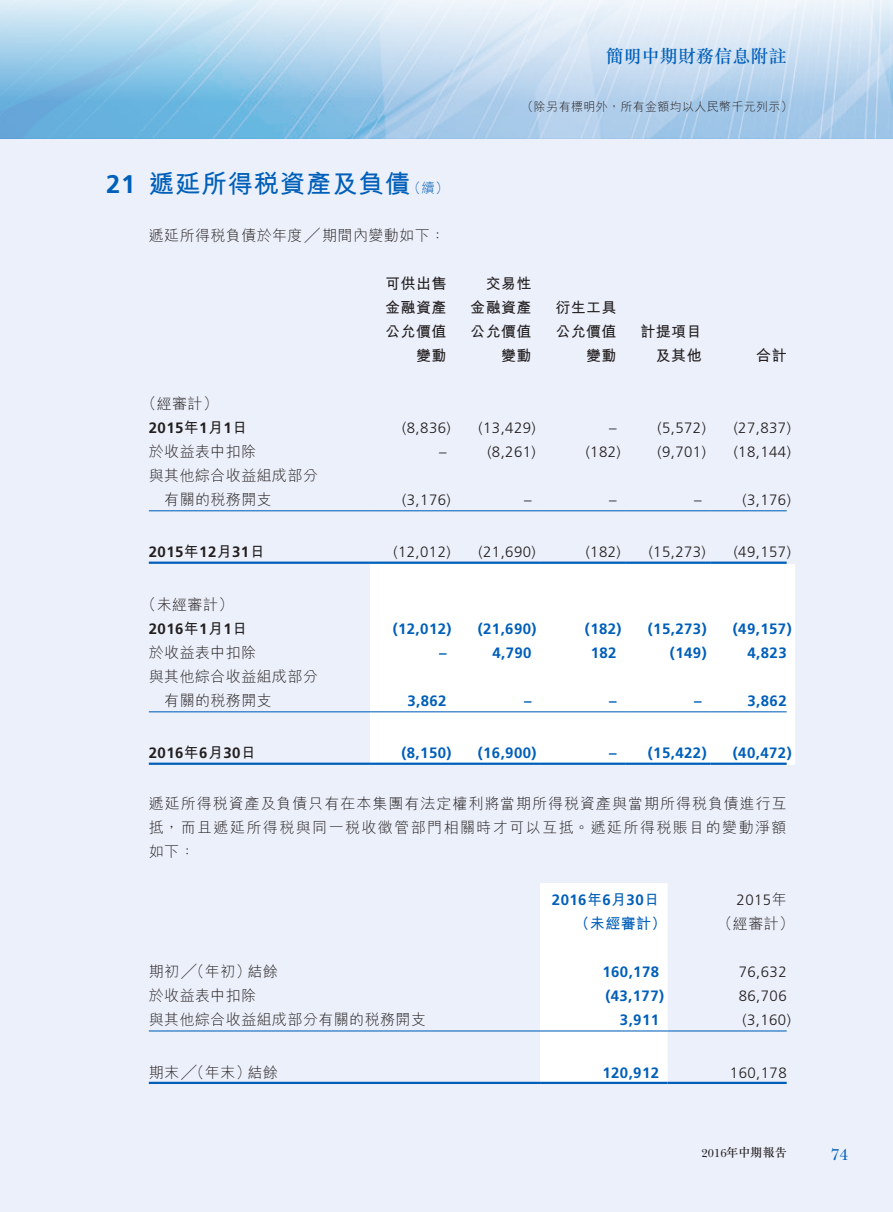
<style>
.page{position:relative;width:893px;height:1212px;background:#fff}
.page>*{position:absolute;margin:0;border:0;box-sizing:border-box;transform-origin:0 0}
.t1{font:700 25.5px "M Hei HK";letter-spacing:.03em;color:#005fb9}
.t2{font:500 18px "M Sung HK";letter-spacing:.005em;color:#005fb9}
.t3{font:16.5px "New Baskerville Std";color:#005fb9}
.t4{font:300 15px/24px "M Hei HK";letter-spacing:.03em;color:#231f20}
.t5{font:300 15px "Frutiger LT Std";letter-spacing:.03em;color:#231f20}
.t6{font:700 15px "Frutiger LT Std";letter-spacing:.03em;color:#005fb9}
.t7{font:700 15px/24px "M Hei HK";letter-spacing:.03em;color:#231f20;text-align:right}
.t8{font:700 15px "Frutiger LT Std";letter-spacing:.03em;color:#231f20}
.t9{font:700 15px "M Hei HK";color:#005fb9}
.t10{font:300 12px "M Hei HK";letter-spacing:.03em;color:#231f20}
.t11{font:500 12px "M Sung HK";color:#231f20}
.s1{font-family:"Frutiger LT Std"}
.s2{font-weight:300;font-size:13.5px}
.s3{font-family:"M Hei HK"}
</style>
<div class="page">
<div style="left:0;top:138px;width:893px;height:1074px;background:#ecf0fa"></div>
<img style="left:0;top:0;width:893px;height:138px">
<div style="left:370px;top:564px;width:425px;height:201px;background:#fff"></div>
<hr style="left:149px;top:510px;width:221px;height:1px;background:#005fb9">
<hr style="left:370px;top:510px;width:85px;height:1px;background:#005fb9">
<hr style="left:455px;top:510px;width:85px;height:1px;background:#005fb9">
<hr style="left:540px;top:510px;width:85px;height:1px;background:#005fb9">
<hr style="left:625px;top:510px;width:85px;height:1px;background:#005fb9">
<hr style="left:710px;top:510px;width:77px;height:1px;background:#005fb9">
<hr style="left:149px;top:562px;width:221px;height:2px;background:#005fb9">
<hr style="left:370px;top:562px;width:85px;height:2px;background:#005fb9">
<hr style="left:455px;top:562px;width:85px;height:2px;background:#005fb9">
<hr style="left:540px;top:562px;width:85px;height:2px;background:#005fb9">
<hr style="left:625px;top:562px;width:85px;height:2px;background:#005fb9">
<hr style="left:710px;top:562px;width:77px;height:2px;background:#005fb9">
<hr style="left:149px;top:711px;width:221px;height:1px;background:#005fb9">
<hr style="left:370px;top:711px;width:85px;height:1px;background:#005fb9">
<hr style="left:455px;top:711px;width:85px;height:1px;background:#005fb9">
<hr style="left:540px;top:711px;width:85px;height:1px;background:#005fb9">
<hr style="left:625px;top:711px;width:85px;height:1px;background:#005fb9">
<hr style="left:710px;top:711px;width:77px;height:1px;background:#005fb9">
<hr style="left:149px;top:763px;width:221px;height:2px;background:#005fb9">
<hr style="left:370px;top:763px;width:85px;height:2px;background:#005fb9">
<hr style="left:455px;top:763px;width:85px;height:2px;background:#005fb9">
<hr style="left:540px;top:763px;width:85px;height:2px;background:#005fb9">
<hr style="left:625px;top:763px;width:85px;height:2px;background:#005fb9">
<hr style="left:710px;top:763px;width:77px;height:2px;background:#005fb9">
<div style="left:540px;top:883px;width:128px;height:199px;background:#fff"></div>
<hr style="left:149px;top:1030px;width:391px;height:1px;background:#005fb9">
<hr style="left:540px;top:1030px;width:128px;height:1px;background:#005fb9">
<hr style="left:668px;top:1030px;width:119px;height:1px;background:#005fb9">
<hr style="left:149px;top:1082px;width:391px;height:2px;background:#005fb9">
<hr style="left:540px;top:1082px;width:128px;height:2px;background:#005fb9">
<hr style="left:668px;top:1082px;width:119px;height:2px;background:#005fb9">
<p class="t2" style="left:606px;top:44px;width:182px">簡明中期財務信息附註</p>
<p class="t10" style="left:522px;top:98px;width:273px">（除另有標明外，所有金額均以人民幣千元列示）</p>
<h1 class="t1" style="left:106px;top:165px;width:344px"><span class="s1">21</span> 遞延所得稅資產及負債<span class="s2">（續）</span></h1>
<p class="t4" style="left:149px;top:223px;width:298px">遞延所得稅負債於年度╱期間內變動如下：</p>
<p class="t7" style="left:385px;top:270px;width:63px">可供出售金融資產公允價值變動</p>
<p class="t7" style="left:470px;top:270px;width:63px">交易性金融資產公允價值變動</p>
<p class="t7" style="left:555px;top:294px;width:63px">衍生工具公允價值變動</p>
<p class="t7" style="left:640px;top:318px;width:63px">計提項目及其他</p>
<p class="t7" style="left:756px;top:342px;width:32px">合計</p>
<p class="t4" style="left:141px;top:391px;width:78px">（經審計）</p>
<p class="t8" style="left:149px;top:419px;width:100px">2015<span class="s3">年</span>1<span class="s3">月</span>1<span class="s3">日</span></p>
<p class="t5" style="left:402px;top:419px;width:50px">(8,836)</p>
<p class="t5" style="left:479px;top:419px;width:59px">(13,429)</p>
<p class="t5" style="left:609px;top:419px;width:9px">–</p>
<p class="t5" style="left:657px;top:419px;width:50px">(5,572)</p>
<p class="t5" style="left:734px;top:419px;width:59px">(27,837)</p>
<p class="t4" style="left:149px;top:439px;width:109px">於收益表中扣除</p>
<p class="t5" style="left:439px;top:443px;width:9px">–</p>
<p class="t5" style="left:487px;top:443px;width:50px">(8,261)</p>
<p class="t5" style="left:586px;top:443px;width:37px">(182)</p>
<p class="t5" style="left:657px;top:443px;width:50px">(9,701)</p>
<p class="t5" style="left:734px;top:443px;width:59px">(18,144)</p>
<p class="t4" style="left:164px;top:463px;width:155px;text-indent:-15px">與其他綜合收益組成部分有關的稅務開支</p>
<p class="t5" style="left:402px;top:491px;width:50px">(3,176)</p>
<p class="t5" style="left:524px;top:491px;width:9px">–</p>
<p class="t5" style="left:609px;top:491px;width:9px">–</p>
<p class="t5" style="left:694px;top:491px;width:9px">–</p>
<p class="t5" style="left:742px;top:491px;width:50px">(3,176)</p>
<p class="t8" style="left:149px;top:543px;width:117px">2015<span class="s3">年</span>12<span class="s3">月</span>31<span class="s3">日</span></p>
<p class="t5" style="left:393px;top:544px;width:59px">(12,012)</p>
<p class="t5" style="left:479px;top:544px;width:59px">(21,690)</p>
<p class="t5" style="left:586px;top:544px;width:37px">(182)</p>
<p class="t5" style="left:649px;top:544px;width:59px">(15,273)</p>
<p class="t5" style="left:734px;top:544px;width:59px">(49,157)</p>
<p class="t4" style="left:141px;top:592px;width:94px">（未經審計）</p>
<p class="t8" style="left:149px;top:620px;width:100px">2016<span class="s3">年</span>1<span class="s3">月</span>1<span class="s3">日</span></p>
<p class="t6" style="left:393px;top:620px;width:60px">(12,012)</p>
<p class="t6" style="left:478px;top:620px;width:60px">(21,690)</p>
<p class="t6" style="left:585px;top:620px;width:38px">(182)</p>
<p class="t6" style="left:648px;top:620px;width:60px">(15,273)</p>
<p class="t6" style="left:733px;top:620px;width:60px">(49,157)</p>
<p class="t4" style="left:149px;top:640px;width:109px">於收益表中扣除</p>
<p class="t6" style="left:439px;top:644px;width:9px">–</p>
<p class="t6" style="left:492px;top:644px;width:41px">4,790</p>
<p class="t6" style="left:591px;top:644px;width:27px">182</p>
<p class="t6" style="left:670px;top:644px;width:38px">(149)</p>
<p class="t6" style="left:747px;top:644px;width:41px">4,823</p>
<p class="t4" style="left:164px;top:664px;width:155px;text-indent:-15px">與其他綜合收益組成部分有關的稅務開支</p>
<p class="t6" style="left:407px;top:692px;width:41px">3,862</p>
<p class="t6" style="left:524px;top:692px;width:9px">–</p>
<p class="t6" style="left:609px;top:692px;width:9px">–</p>
<p class="t6" style="left:694px;top:692px;width:9px">–</p>
<p class="t6" style="left:747px;top:692px;width:41px">3,862</p>
<p class="t8" style="left:149px;top:744px;width:109px">2016<span class="s3">年</span>6<span class="s3">月</span>30<span class="s3">日</span></p>
<p class="t6" style="left:401px;top:744px;width:52px">(8,150)</p>
<p class="t6" style="left:478px;top:744px;width:60px">(16,900)</p>
<p class="t6" style="left:609px;top:744px;width:99px">– (15,422)</p>
<p class="t6" style="left:733px;top:744px;width:60px">(40,472)</p>
<p class="t4" style="left:149px;top:791px;width:640px;text-align:justify">遞延所得稅資產及負債只有在本集團有法定權利將當期所得稅資產與當期所得稅負債進行互抵，而且遞延所得稅與同一稅收徵管部門相關時才可以互抵。遞延所得稅賬目的變動淨額如下：</p>
<p class="t6" style="left:552px;top:891px;width:109px">2016<span class="s3">年</span>6<span class="s3">月</span>30<span class="s3">日</span></p>
<p class="t5" style="left:737px;top:891px;width:52px">2015<span class="s3">年</span></p>
<p class="t9" style="left:574px;top:913px;width:94px">（未經審計）</p>
<p class="t4" style="left:717px;top:911px;width:78px">（經審計）</p>
<p class="t4" style="left:149px;top:959px;width:130px">期初 ╱（年初）結餘</p>
<p class="t6" style="left:602px;top:963px;width:58px">160,178</p>
<p class="t5" style="left:739px;top:963px;width:49px">76,632</p>
<p class="t4" style="left:149px;top:983px;width:109px">於收益表中扣除</p>
<p class="t6" style="left:605px;top:987px;width:60px">(43,177)</p>
<p class="t5" style="left:739px;top:987px;width:49px">86,706</p>
<p class="t4" style="left:149px;top:1007px;width:279px">與其他綜合收益組成部分有關的稅務開支</p>
<p class="t6" style="left:620px;top:1011px;width:41px">3,911</p>
<p class="t5" style="left:742px;top:1011px;width:50px">(3,160)</p>
<p class="t4" style="left:149px;top:1059px;width:130px">期末 ╱（年末）結餘</p>
<p class="t6" style="left:602px;top:1063px;width:58px">120,912</p>
<p class="t5" style="left:730px;top:1064px;width:58px">160,178</p>
<p class="t11" style="left:702px;top:1144px;width:87px">2016年中期報告</p>
<p class="t3" style="left:831px;top:1145px;width:19px">74</p>
</div>
